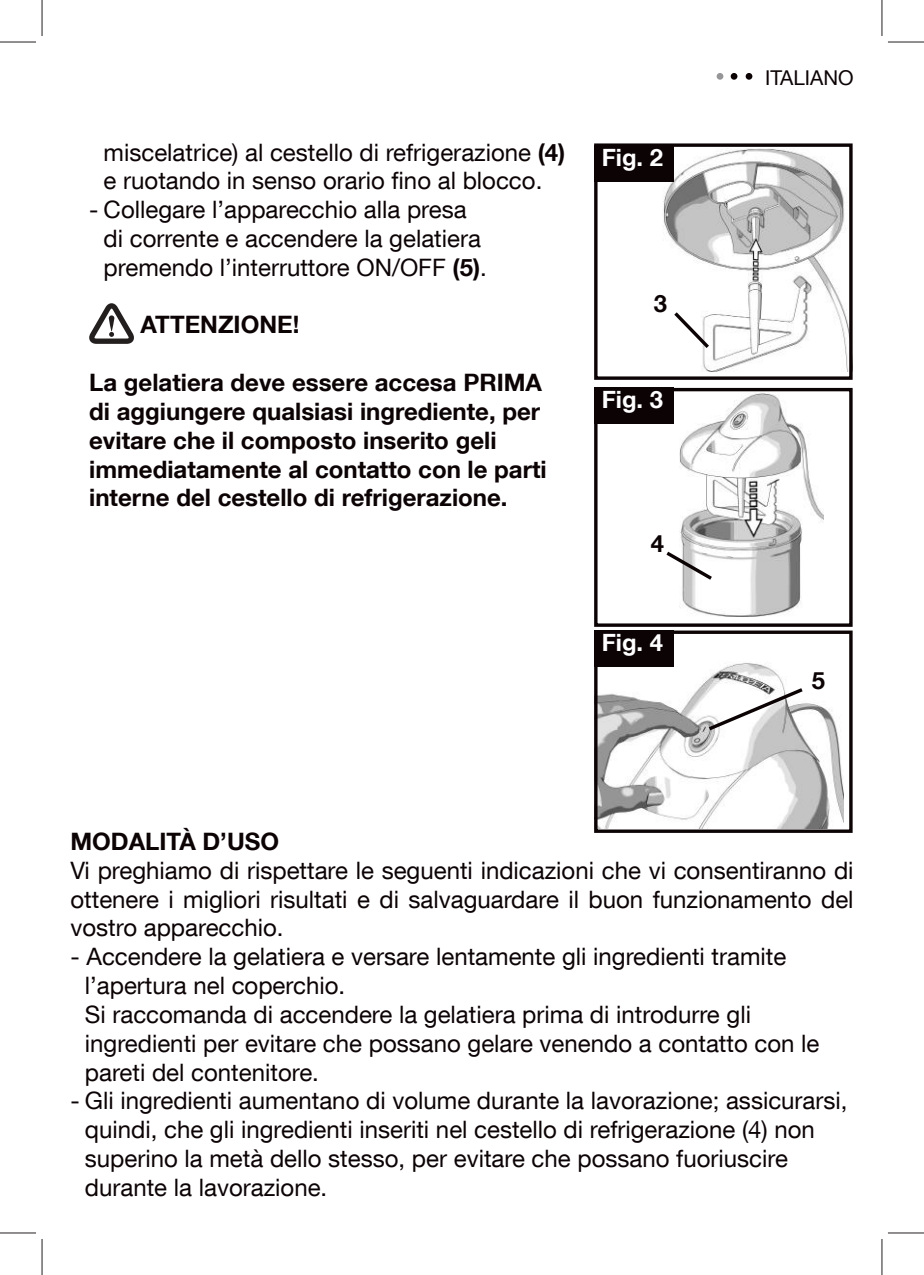
<style>
.page{position:relative;width:924px;height:1275px;background:#fff}
.page>*{position:absolute;margin:0;border:0;box-sizing:border-box;transform-origin:0 0}
.t1{font:24px/28.8px "Helvetica Neue LT Com";color:#0c0305}
.t2{font:700 24px/28.8px "Helvetica Neue LT Com";color:#0c0305}
.t3{font:700 23.8px "Helvetica Neue LT Com";color:#fff}
.t4{font:700 23.8px "Helvetica Neue LT Com";color:#0c0305}
.t5{font:20.4px "Helvetica Neue LT Com";color:#0c0305}
.s1{font-weight:700}
</style>
<div class="page">
<img style="left:598px;top:661px;width:245px;height:168px">
<img style="left:679px;top:393px;width:144px;height:224px">
<img style="left:662px;top:148px;width:186px;height:223px">
<div style="left:594px;top:143px;width:258px;height:237px;border:3px solid #0c0305"></div>
<div style="left:594px;top:145px;width:79px;height:36px;background:#0c0305"></div>
<svg style="left:670px;top:309px;width:42px;height:43px"></svg>
<div style="left:594px;top:388px;width:258px;height:239px;border:3px solid #0c0305"></div>
<div style="left:594px;top:388px;width:79px;height:36px;background:#0c0305"></div>
<svg style="left:666px;top:548px;width:49px;height:35px"></svg>
<div style="left:594px;top:630px;width:258px;height:203px;border:3px solid #0c0305"></div>
<div style="left:594px;top:630px;width:79px;height:36px;background:#0c0305"></div>
<svg style="left:704px;top:685px;width:102px;height:48px"></svg>
<svg style="left:89px;top:303px;width:45px;height:41px"></svg>
<div style="left:745px;top:73px;width:7px;height:7px;background:#0c0305;border-radius:50%"></div>
<div style="left:730px;top:73px;width:7px;height:7px;background:#0c0305;border-radius:50%"></div>
<div style="left:716px;top:73px;width:7px;height:7px;background:#969698;border-radius:50%"></div>
<hr style="left:0;top:42px;width:36px;height:1px;background:#241f1f">
<hr style="left:887px;top:42px;width:36px;height:1px;background:#241f1f">
<hr style="left:0;top:1232px;width:36px;height:1px;background:#241f1f">
<hr style="left:887px;top:1232px;width:36px;height:1px;background:#241f1f">
<hr style="left:42px;top:0;width:1px;height:36px;background:#241f1f">
<hr style="left:42px;top:1239px;width:1px;height:36px;background:#241f1f">
<hr style="left:881px;top:0;width:1px;height:36px;background:#241f1f">
<hr style="left:881px;top:1239px;width:1px;height:36px;background:#241f1f">
<p class="t1" style="left:104px;top:137px;width:463px">miscelatrice) al cestello di refrigerazione <span class="s1">(4) </span>e ruotando in senso orario fino al blocco.</p>
<p class="t1" style="left:104px;top:195px;width:384px;text-indent:-14px">- Collegare l’apparecchio alla presa di corrente e accendere la gelatiera premendo l’interruttore ON/OFF <span class="s1">(5)</span>.</p>
<p class="t2" style="left:141px;top:310px;width:160px">ATTENZIONE!</p>
<p class="t2" style="left:89px;top:367px;width:459px">La gelatiera deve essere accesa PRIMA di aggiungere qualsiasi ingrediente, per evitare che il composto inserito geli immediatamente al contatto con le parti interne del cestello di refrigerazione.</p>
<p class="t3" style="left:601px;top:142px;width:63px">Fig. 2</p>
<p class="t4" style="left:653px;top:288px;width:15px">3</p>
<p class="t3" style="left:601px;top:385px;width:63px">Fig. 3</p>
<p class="t4" style="left:650px;top:529px;width:15px">4</p>
<p class="t3" style="left:601px;top:627px;width:63px">Fig. 4</p>
<p class="t5" style="left:764px;top:65px;width:90px">ITALIANO</p>
<p class="t4" style="left:811px;top:665px;width:15px">5</p>
<p class="t2" style="left:70px;top:826px;width:210px">MODALITà D’USO</p>
<p class="t1" style="left:70px;top:855px;width:784px;text-align:justify">Vi preghiamo di rispettare le seguenti indicazioni che vi consentiranno di ottenere i migliori risultati e di salvaguardare il buon funzionamento del vostro apparecchio.</p>
<p class="t1" style="left:85px;top:941px;width:735px;text-indent:-14px">- Accendere la gelatiera e versare lentamente gli ingredienti tramite l’apertura nel coperchio.<br>Si raccomanda di accendere la gelatiera prima di introdurre gli ingredienti per evitare che possano gelare venendo a contatto con le pareti del contenitore.</p>
<p class="t1" style="left:85px;top:1085px;width:763px;text-indent:-14px">- Gli ingredienti aumentano di volume durante la lavorazione; assicurarsi, quindi, che gli ingredienti inseriti nel cestello di refrigerazione (4) non superino la metà dello stesso, per evitare che possano fuoriuscire durante la lavorazione.</p>
</div>
